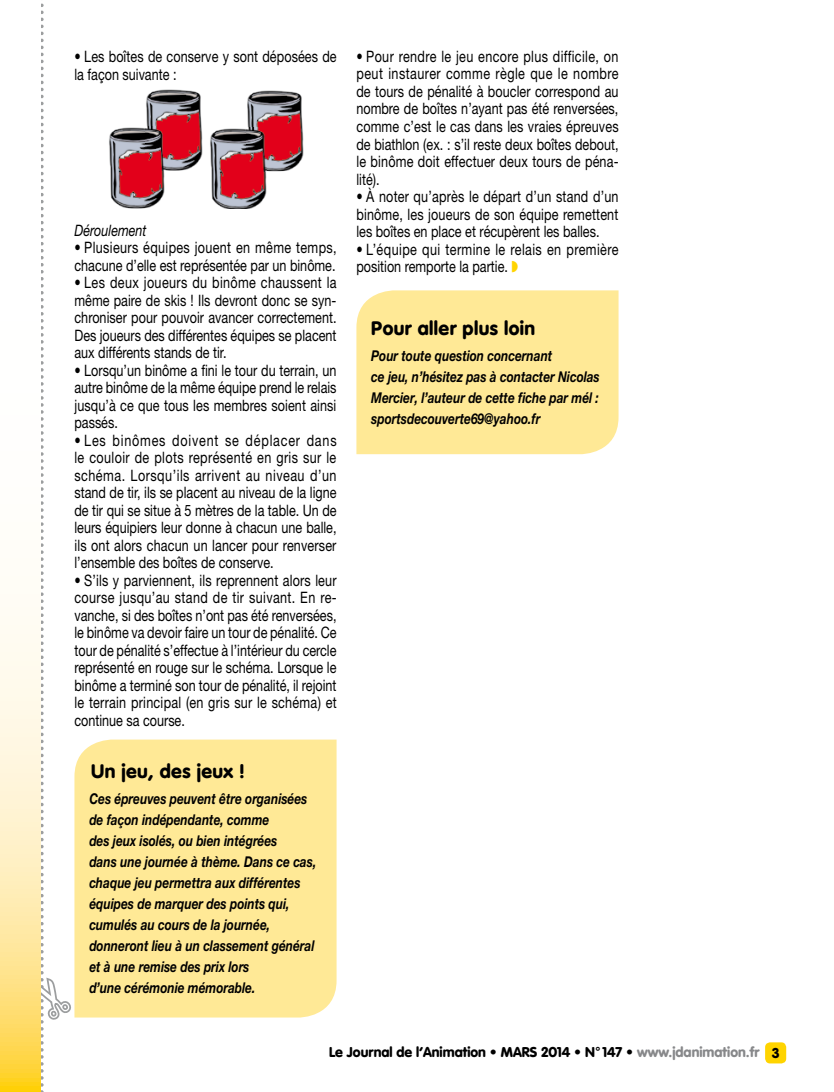
<style>
.page{position:relative;width:834px;height:1092px;background:#fff}
.page>*{position:absolute;margin:0;border:0;box-sizing:border-box;transform-origin:0 0}
.t1{font:900 19.25px "VAG Rounded";letter-spacing:.02em;color:#000}
.t2{font:15.75px/17.5px "Helvetica Neue";color:#000;text-align:justify;scale:.8 1}
.t3{font:15.75px/17.5px "Helvetica Neue";letter-spacing:.03em;color:#000;scale:.8 1}
.t4{font:italic 15.75px "Helvetica Neue";color:#000;scale:.8 1}
.t5{font:italic 700 14.88px/21px "Helvetica Neue";color:#000;scale:.8 1}
.t6{font:900 14px "VAG Rounded";color:#000}
.s1{color:#ffd400}
.s2{color:#87888a}
</style>
<div class="page">
<div style="left:765px;top:1042px;width:21px;height:21px;background:#ffd400;border-radius:5px"></div>
<svg style="left:0;top:607px;width:34px;height:484px;background:#ffedb3"></svg>
<div style="left:356px;top:290px;width:262px;height:164px;background:#ffe996"></div>
<img style="left:146px;top:89px;width:57px;height:81px">
<img style="left:247px;top:90px;width:57px;height:81px">
<img style="left:109px;top:127px;width:57px;height:81px">
<img style="left:146px;top:127px;width:20px;height:43px">
<img style="left:210px;top:128px;width:57px;height:81px">
<img style="left:247px;top:127px;width:20px;height:44px">
<div style="left:74px;top:739px;width:262px;height:278px;background:#ffe996"></div>
<svg style="left:34px;top:3px;width:37px;height:1088px"></svg>
<p class="t2" style="left:74px;top:47px;width:329px">• Les boîtes de conserve y sont déposées de la façon suivante :</p>
<p class="t4" style="left:74px;top:220px;width:92px">Déroulement</p>
<p class="t2" style="left:74px;top:238px;width:329px">• Plusieurs équipes jouent en même temps, chacune d’elle est représentée par un binôme.</p>
<p class="t2" style="left:74px;top:273px;width:329px">• Les deux joueurs du binôme chaussent la même paire de skis ! Ils devront donc se syn&shy;chroniser pour pouvoir avancer correctement.<br>Des joueurs des différentes équipes se placent aux différents stands de tir.</p>
<p class="t2" style="left:74px;top:361px;width:329px">• Lorsqu’un binôme a fini le tour du terrain, un autre binôme de la même équipe prend le relais jusqu’à ce que tous les membres soient ainsi passés.</p>
<p class="t2" style="left:74px;top:431px;width:329px">• Les binômes doivent se déplacer dans le couloir de plots représenté en gris sur le schéma. Lorsqu’ils arrivent au niveau d’un stand de tir, ils se placent au niveau de la ligne de tir qui se situe à 5 mètres de la table. Un de leurs équipiers leur donne à chacun une balle, ils ont alors chacun un lancer pour renverser l’ensemble des boîtes de conserve.</p>
<p class="t2" style="left:74px;top:571px;width:329px">• S’ils y parviennent, ils reprennent alors leur course jusqu’au stand de tir suivant. En re&shy;vanche, si des boîtes n’ont pas été renversées, le binôme va devoir faire un tour de pénalité. Ce tour de pénalité s’effectue à l’intérieur du cercle représenté en rouge sur le schéma. Lorsque le binôme a terminé son tour de pénalité, il rejoint le terrain principal (en gris sur le schéma) et continue sa course.</p>
<p class="t1" style="left:91px;top:759px;width:155px">un jeu, des jeux !</p>
<p class="t5" style="left:89px;top:788px;width:285px">Ces épreuves peuvent être organisées de façon indépendante, comme<br>des jeux isolés, ou bien intégrées<br>dans une journée à thème. Dans ce cas, chaque jeu permettra aux différentes équipes de marquer des points qui, cumulés au cours de la journée, donneront lieu à un classement général et à une remise des prix lors<br>d’une cérémonie mémorable.</p>
<p class="t2" style="left:356px;top:47px;width:329px">• Pour rendre le jeu encore plus difficile, on peut instaurer comme règle que le nombre de tours de pénalité à boucler correspond au nombre de boîtes n’ayant pas été renversées, comme c’est le cas dans les vraies épreuves de biathlon (ex. : s’il reste deux boîtes debout, le binôme doit effectuer deux tours de péna&shy;lité).</p>
<p class="t2" style="left:356px;top:187px;width:329px">• À noter qu’après le départ d’un stand d’un binôme, les joueurs de son équipe remettent les boîtes en place et récupèrent les balles.</p>
<p class="t3" style="left:356px;top:240px;width:329px">• L’équipe qui termine le relais en première position remporte la partie. <span class="s1">◗</span></p>
<p class="t1" style="left:371px;top:316px;width:165px">Pour aller plus loin</p>
<p class="t5" style="left:371px;top:345px;width:287px">Pour toute question concernant<br>ce jeu, n’hésitez pas à contacter Nicolas Mercier, l’auteur de cette fiche par mél : sportsdecouverte69@yahoo.fr</p>
<p class="t6" style="left:329px;top:1043px;width:432px">Le Journal de l’Animation • MARS 2014 • N° 147 • <span class="s2">www.jdanimation.fr</span></p>
<p class="t6" style="left:772px;top:1044px;width:9px">3</p>
</div>
